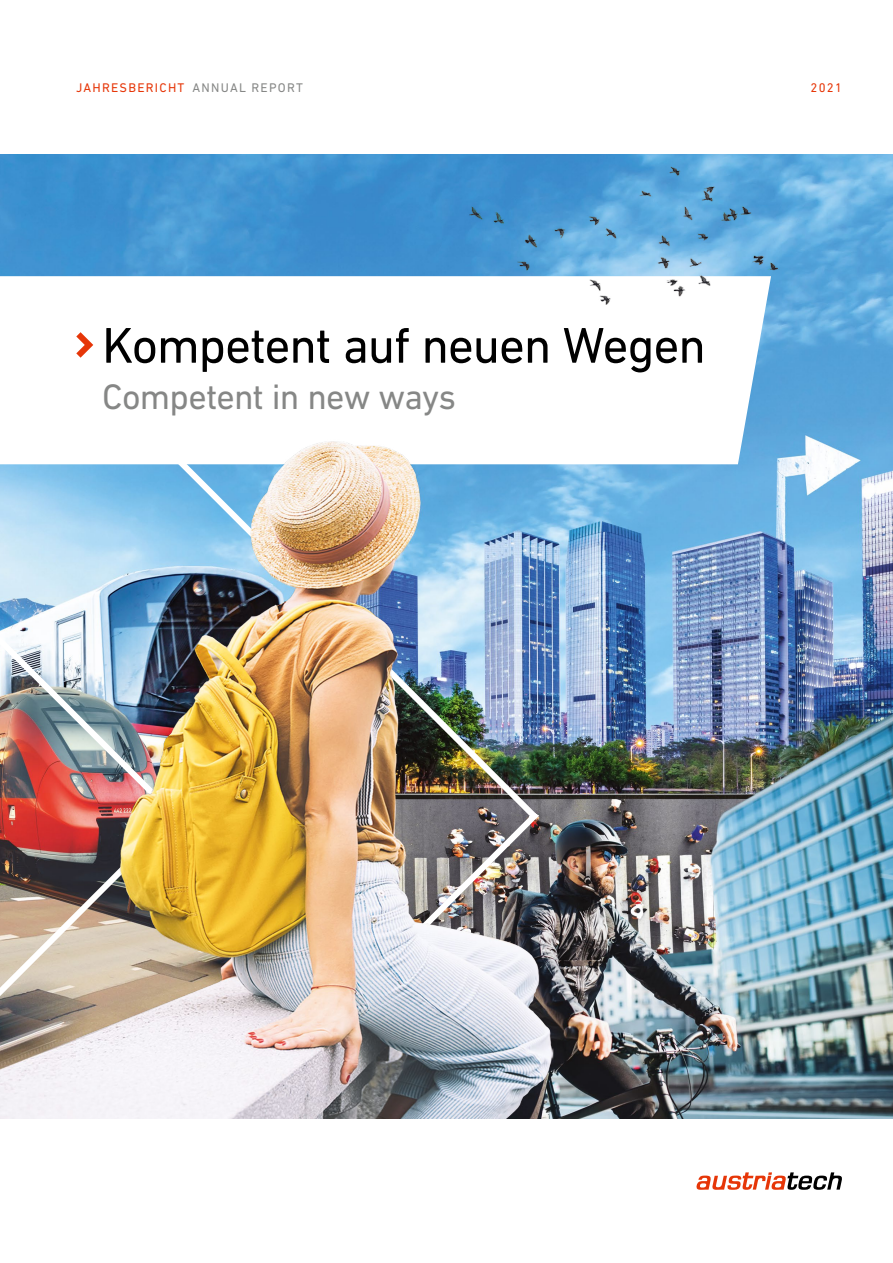
<style>
.page{position:relative;width:893px;height:1263px;background:#fff}
.page>*{position:absolute;margin:0;border:0;box-sizing:border-box;transform-origin:0 0}
.H_H1_Titel_DE{font:51px "DIN Next LT Pro";letter-spacing:-.025em;color:#000}
.t1{font:36px "DIN Next LT Pro";letter-spacing:-.025em;color:#868786}
.t2{font:12.75px "DIN Next LT Pro";letter-spacing:.1em;color:#e63608}
.s1{color:#868786}
</style>
<div class="page">
<img style="left:0;top:154px;width:893px;height:965px">
<img style="left:0;top:274px;width:416px;height:845px">
<svg style="left:696px;top:1172px;width:146px;height:18px"></svg>
<svg style="left:0;top:276px;width:771px;height:188px"></svg>
<svg style="left:76px;top:332px;width:17px;height:26px"></svg>
<img style="left:77px;top:430px;width:544px;height:689px">
<img style="left:416px;top:155px;width:415px;height:162px">
<p class="t2" style="left:76px;top:80px;width:228px">JAHRESBERICHT <span class="s1">ANNUAL REPORT</span></p>
<p class="t2" style="left:810px;top:80px;width:33px">2021</p>
<h1 class="H_H1_Titel_DE" style="left:102px;top:316px;width:605px">Kompetent auf neuen Wegen</h1>
<h2 class="t1" style="left:102px;top:376px;width:356px">Competent in new ways</h2>
</div>
